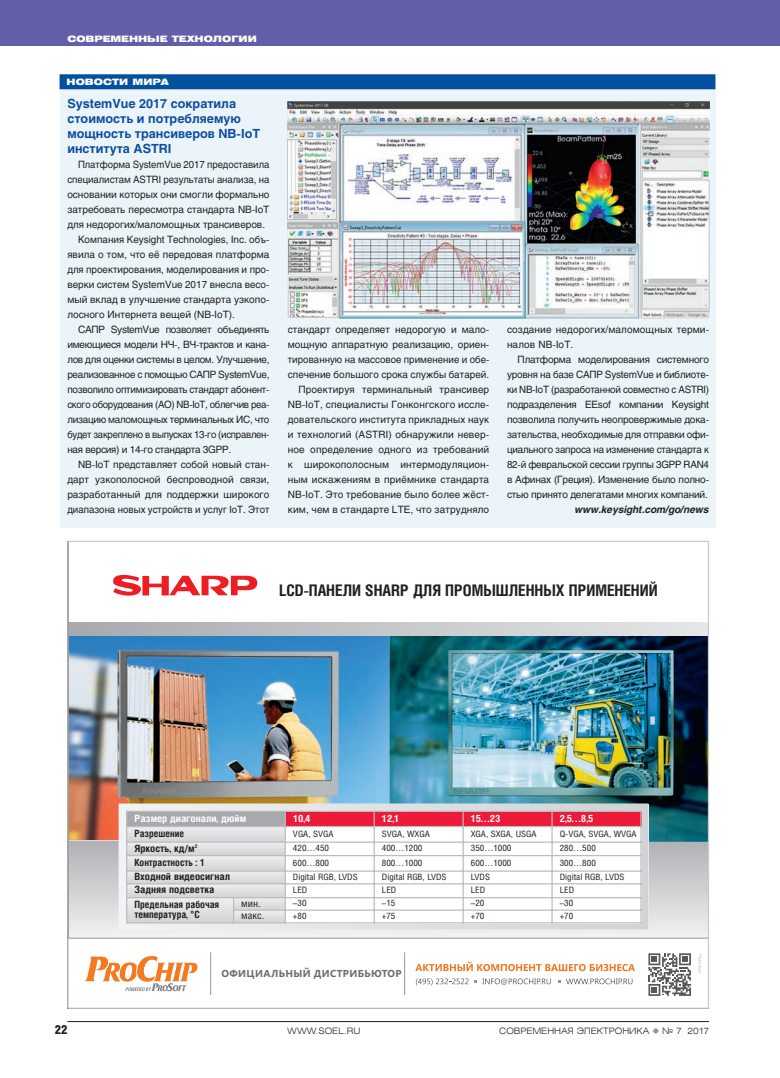
<style>
.page{position:relative;width:780px;height:1078px;background:#fff}
.page>*{position:absolute;margin:0;border:0;box-sizing:border-box;transform-origin:0 0}
.t1{font:700 16px "Helios Cond C";color:#231f20}
.t2{font:700 12.5px/15px "Helios C";color:#0d4da1}
.t3{font:12.5px "Helios Cond Black C";color:#231f20}
.t4{font:10px/15px "Helios C";color:#231f20;text-align:right}
.t5{font:10px "Helios C";letter-spacing:-.03em;color:#231f20}
.t6{font:10px "Helios C";letter-spacing:-.03em;color:#231f20;scale:.96 1}
.t7{font:10px "Helios C";color:#231f20;scale:.96 1}
.t8{font:700 10px/10px "Helios Cond C";color:#231f20}
.t9{font:700 10px "Helios Cond C";color:#231f20;scale:1.1 1}
.t10{font:10px "Helios C";color:#231f20;scale:.95 1}
.t11{font:italic 700 10px "Helios C";color:#231f20}
.t12{font:700 10px "Segoe UI";letter-spacing:.035em;color:#6c6d70}
.t13{font:700 10px "Helios Cond C";color:#fff;scale:1.1 1}
.t14{font:700 10px "Helios Cond C";color:#fff;scale:1.07 1}
.t15{font:10px "Helios Cond C";color:#231f20;scale:1.07 1}
.t16{font:8.75px "Helios Cond C";color:#231f20;scale:1.07 1}
.t17{font:8.75px "Helios Ext Light C";color:#231f20}
.t18{font:8.75px "Helios Ext Black C";color:#fff}
.s1{color:#939598}
</style>
<div class="page">
<div style="left:0;top:0;width:780px;height:46px;background:#625ea9"></div>
<hr style="left:67px;top:1020px;width:642px;height:1px;background:#231f20">
<div style="left:60px;top:89px;width:655px;height:439px;background:#ebf5f9"></div>
<div style="left:60px;top:74px;width:655px;height:15px;background:#03509f"></div>
<img style="left:69px;top:575px;width:638px;height:421px">
<img style="left:287px;top:101px;width:422px;height:217px">
<p class="t18" style="left:67px;top:36px;width:191px">СОВРЕМЕННЫЕ ТЕХНОЛОГИИ</p>
<p class="t18" style="left:67px;top:78px;width:104px">НОВОСТИ МИРА</p>
<p class="t2" style="left:67px;top:97px;width:194px">SystemVue 2017 сократила стоимость и потребляемую мощность трансиверов NB-IoT института ASTRI</p>
<p class="t10" style="left:78px;top:160px;width:203px">Платформа SystemVue 2017 предоставила</p>
<p class="t7" style="left:67px;top:175px;width:212px">специалистам ASTRI результаты анализа, на</p>
<p class="t4" style="left:67px;top:188px;width:204px">основании которых они смогли формально</p>
<p class="t4" style="left:67px;top:203px;width:204px">затребовать пересмотра стандарта NB-IoT</p>
<p class="t4" style="left:67px;top:218px;width:199px">для недорогих/маломощных трансиверов.</p>
<p class="t4" style="left:78px;top:233px;width:193px">Компания Keysight Technologies, Inc. объ-</p>
<p class="t4" style="left:67px;top:248px;width:203px">явила о том, что её передовая платформа</p>
<p class="t4" style="left:67px;top:263px;width:203px">для проектирования, моделирования и про-</p>
<p class="t4" style="left:67px;top:278px;width:203px">верки систем SystemVue 2017 внесла весо-</p>
<p class="t4" style="left:67px;top:293px;width:203px">мый вклад в улучшение стандарта узкопо-</p>
<p class="t4" style="left:67px;top:308px;width:169px">лосного Интернета вещей (NB-IoT).</p>
<p class="t5" style="left:78px;top:325px;width:193px">САПР SystemVue позволяет объединять</p>
<p class="t5" style="left:67px;top:340px;width:203px">имеющиеся модели НЧ-, ВЧ-трактов и кана-</p>
<p class="t5" style="left:67px;top:355px;width:203px">лов для оценки системы в целом. Улучшение,</p>
<p class="t5" style="left:67px;top:370px;width:203px">реализованное с помощью САПР SystemVue,</p>
<p class="t5" style="left:67px;top:385px;width:203px">позволило оптимизировать стандарт абонент-</p>
<p class="t6" style="left:67px;top:400px;width:212px">ского оборудования (АО) NB-IoT, облегчив реа-</p>
<p class="t5" style="left:67px;top:415px;width:203px">лизацию маломощных терминальных ИС, что</p>
<p class="t6" style="left:67px;top:430px;width:212px">будет закреплено в выпусках 13-го (исправлен-</p>
<p class="t5" style="left:67px;top:445px;width:165px">ная версия) и 14-го стандарта 3GPP.</p>
<p class="t4" style="left:78px;top:458px;width:193px">NB-IoT представляет собой новый стан-</p>
<p class="t4" style="left:67px;top:473px;width:203px">дарт узкополосной беспроводной связи,</p>
<p class="t4" style="left:67px;top:488px;width:203px">разработанный для поддержки широкого</p>
<p class="t7" style="left:67px;top:505px;width:212px">диапазона новых устройств и услуг IoT. Этот</p>
<p class="t4" style="left:288px;top:323px;width:203px">стандарт определяет недорогую и мало&shy;мощную аппаратную реализацию, ориен&shy;тированную на массовое применение и обе&shy;спечение большого срока службы батарей.<br>Проектируя терминальный трансивер NB-IoT, специалисты Гонконгского иссле&shy;довательского института прикладных наук и технологий (ASTRI) обнаружили невер&shy;ное определение одного из требований к широкополосным интермодуляцион&shy;ным искажениям в приёмнике стандарта NB-IoT. Это требование было более жёст&shy;ким, чем в стандарте LTE, что затрудняло</p>
<p class="t4" style="left:507px;top:323px;width:203px;text-align:left">создание недорогих/маломощных терми&shy;налов NB-IoT.</p>
<p class="t4" style="left:507px;top:353px;width:203px;text-align:justify;text-indent:11px">Платформа моделирования системного уровня на базе САПР SystemVue и библиоте&shy;ки NB-IoT (разработанной совместно с ASTRI) подразделения EEsof компании Keysight позволила получить неопровержимые дока&shy;зательства, необходимые для отправки офи&shy;циального запроса на изменение стандарта к 82-й февральской сессии группы 3GPP RAN4 в Афинах (Греция). Изменение было полно&shy;стью принято делегатами многих компаний.</p>
<p class="t11" style="left:575px;top:505px;width:136px">www.keysight.com/go/news</p>
<h1 class="t1" style="left:279px;top:584px;width:380px">LCD-ПАНЕЛИ SHARP ДЛЯ ПРОМЫШЛЕННЫХ ПРИМЕНЕНИЙ</h1>
<p class="t13" style="left:134px;top:814px;width:103px">Размер диагонали, дюйм</p>
<p class="t14" style="left:293px;top:814px;width:18px">10,4</p>
<p class="t14" style="left:382px;top:814px;width:18px">12,1</p>
<p class="t14" style="left:471px;top:814px;width:29px">15…23</p>
<p class="t14" style="left:559px;top:814px;width:33px">2,5…8,5</p>
<p class="t8" style="left:134px;top:829px;width:51px">Разрешение</p>
<p class="t16" style="left:293px;top:830px;width:39px">VGA, SVGA</p>
<p class="t16" style="left:382px;top:830px;width:46px">SVGA, WXGA</p>
<p class="t16" style="left:471px;top:830px;width:63px">XGA, SXGA, USGA</p>
<p class="t16" style="left:559px;top:830px;width:73px">Q-VGA, SVGA, WVGA</p>
<p class="t9" style="left:134px;top:844px;width:59px">Яркость, кд/м<sup>2</sup></p>
<p class="t16" style="left:293px;top:844px;width:35px">420…450</p>
<p class="t16" style="left:382px;top:844px;width:39px">400…1200</p>
<p class="t16" style="left:471px;top:844px;width:39px">350…1000</p>
<p class="t16" style="left:559px;top:844px;width:35px">280…500</p>
<p class="t8" style="left:134px;top:858px;width:72px">Контрастность : 1</p>
<p class="t16" style="left:293px;top:859px;width:35px">600…800</p>
<p class="t16" style="left:382px;top:859px;width:39px">800…1000</p>
<p class="t16" style="left:471px;top:859px;width:39px">600…1000</p>
<p class="t16" style="left:559px;top:859px;width:35px">300…800</p>
<p class="t9" style="left:134px;top:872px;width:88px">Входной видеосигнал</p>
<p class="t16" style="left:293px;top:873px;width:62px">Digital RGB, LVDS</p>
<p class="t16" style="left:382px;top:873px;width:62px">Digital RGB, LVDS</p>
<p class="t16" style="left:471px;top:873px;width:19px">LVDS</p>
<p class="t16" style="left:559px;top:873px;width:62px">Digital RGB, LVDS</p>
<p class="t9" style="left:134px;top:886px;width:74px">Задняя подсветка</p>
<p class="t16" style="left:293px;top:886px;width:15px">LED</p>
<p class="t16" style="left:382px;top:886px;width:15px">LED</p>
<p class="t16" style="left:471px;top:886px;width:15px">LED</p>
<p class="t16" style="left:559px;top:886px;width:15px">LED</p>
<p class="t8" style="left:134px;top:900px;width:86px">Предельная рабочая температура, °С</p>
<p class="t15" style="left:241px;top:899px;width:20px">мин.</p>
<p class="t16" style="left:293px;top:899px;width:14px">–30</p>
<p class="t16" style="left:382px;top:899px;width:14px">–15</p>
<p class="t16" style="left:471px;top:899px;width:14px">–20</p>
<p class="t16" style="left:559px;top:899px;width:14px">–30</p>
<p class="t15" style="left:241px;top:911px;width:23px">макс.</p>
<p class="t16" style="left:293px;top:912px;width:14px">+80</p>
<p class="t16" style="left:382px;top:912px;width:14px">+75</p>
<p class="t16" style="left:471px;top:912px;width:14px">+70</p>
<p class="t16" style="left:559px;top:912px;width:14px">+70</p>
<p class="t12" style="left:221px;top:965px;width:181px">ОФИЦИАЛЬНЫЙ ДИСТРИБЬЮТОР</p>
<p class="t3" style="left:55px;top:1024px;width:14px">22</p>
<p class="t17" style="left:287px;top:1027px;width:75px">WWW.SOEL.RU</p>
<p class="t17" style="left:499px;top:1027px;width:211px">СОВРЕМЕННАЯ ЭЛЕКТРОНИКА <span class="s1">◆</span> № 7 2017</p>
</div>
